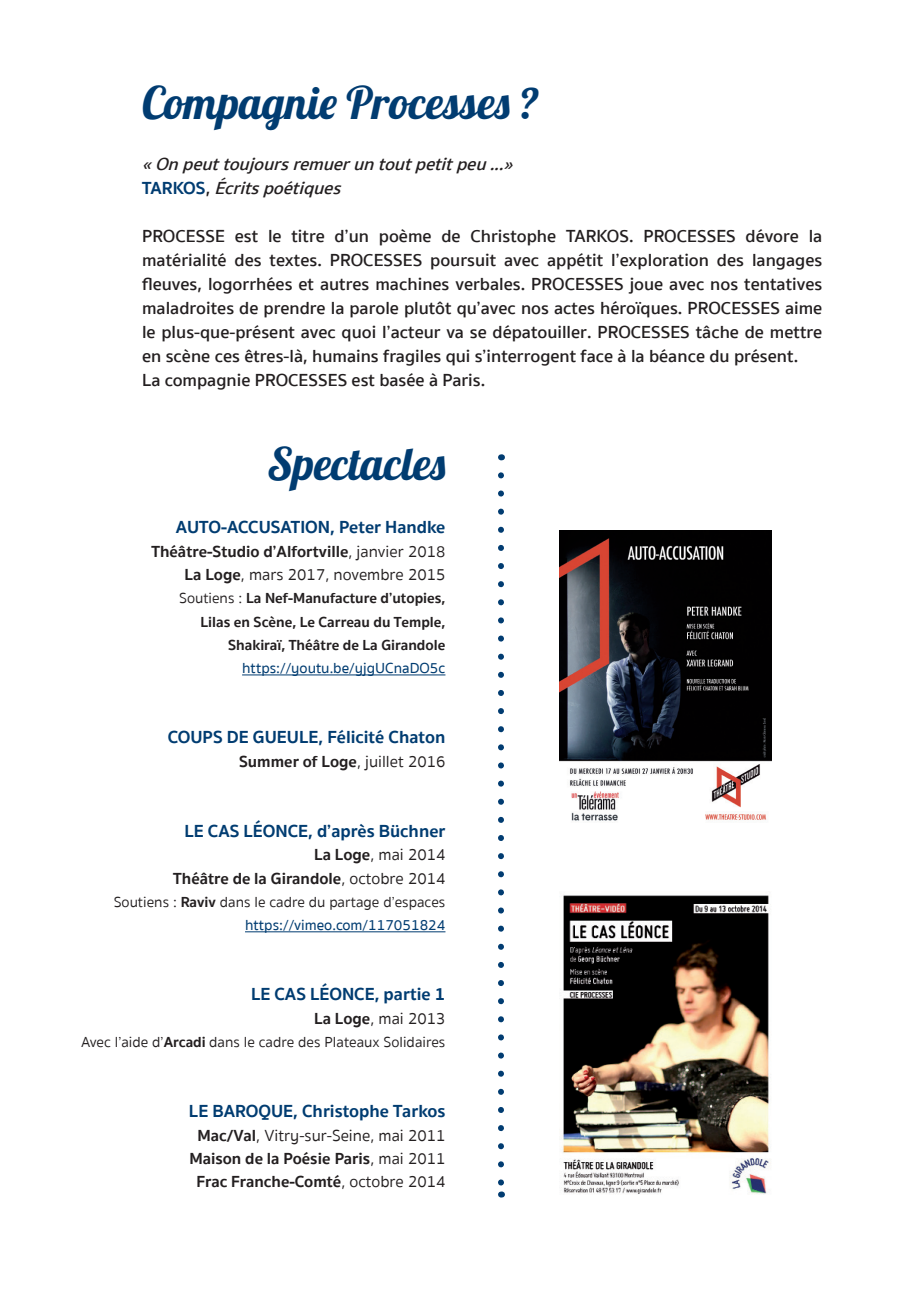
<style>
.page{position:relative;width:919px;height:1289px;background:#fff}
.page>*{position:absolute;margin:0;border:0;box-sizing:border-box;transform-origin:0 0}
.t1{font:45px "Lobster 1.4";color:#013c71}
.t2{font:600 18px/24px "Sukhumvit Set";color:#231f20;text-align:justify}
.t3{font:700 18px "Sukhumvit Set";color:#013c71}
.t4{font:italic 600 18px "Sukhumvit Set";color:#231f20}
.t5{font:700 16.5px "Sukhumvit Set";color:#231f20}
.t6{font:16.5px "Sukhumvit Set Text";color:#231f20}
.t7{font:700 15px "Sukhumvit Set";color:#231f20}
.t8{font:15px "Sukhumvit Set Text";color:#231f20}
.t9{font:500 15px "Sukhumvit Set";color:#013c71}
.s1{font-weight:700;font-style:normal;color:#013c71}
.s2{font-style:normal}
.s3{font-family:"Sukhumvit Set Text";font-weight:400}
.s4{font-family:"Sukhumvit Set";font-weight:700}
</style>
<div class="page">
<hr style="left:242px;top:674px;width:203px;height:1px;background:#013c71">
<hr style="left:245px;top:931px;width:200px;height:1px;background:#013c71">
<img style="left:559px;top:531px;width:213px;height:290px">
<img style="left:561px;top:895px;width:208px;height:300px">
<svg style="left:498px;top:475px;width:6px;height:710px"></svg>
<p class="t1" style="left:142px;top:74px;width:398px">Compagnie Processes ?</p>
<p class="t4" style="left:142px;top:151px;width:379px">«Onpeuttoujoursremueruntoutpetitpeu...»</p>
<p class="t4" style="left:142px;top:175px;width:207px"><span class="s1">TA R K O S</span> <span class="s2">,</span> Écritspoétiques</p>
<p class="t2" style="left:142px;top:225px;width:681px">PROCESSE est le titre d’un poème de Christophe TARKOS. PROCESSES dévore la matérialité des textes. PROCESSES poursuit avec appétit l’exploration des langages fleuves, logorrhées et autres machines verbales. PROCESSES joue avec nos tentatives maladroites de prendre la parole plutôt qu’avec nos actes héroïques. PROCESSES aime le plus-que-présent avec quoi l’acteur va se dépatouiller. PROCESSES tâche de mettre en scène ces êtres-là, humains fragiles qui s’interrogent face à la béance du présent.</p>
<p class="t2" style="left:142px;top:369px;width:345px">La compagnie PROCESSES est basée à Paris.</p>
<p class="t1" style="left:267px;top:435px;width:179px">Spectacles</p>
<p class="t3" style="left:176px;top:513px;width:271px">AUTO-ACCUSATION, Peter Handke</p>
<p class="t5" style="left:151px;top:538px;width:295px">Théâtre-Studio d’Alfortville<span class="s3">, janvier 2018</span></p>
<p class="t6" style="left:185px;top:563px;width:262px"><span class="s4">La Loge</span>, mars 2017, novembre 2015</p>
<p class="t7" style="left:179px;top:587px;width:268px"><span class="s3">Soutiens :</span> La Nef-Manufacture d’utopies,</p>
<p class="t7" style="left:200px;top:610px;width:246px">Lilas en Scène, Le Carreau du Temple,</p>
<p class="t7" style="left:228px;top:633px;width:219px">Shakiraï, Théâtre de La Girandole</p>
<p class="t9" style="left:242px;top:658px;width:205px">https://youtu.be/yjgUCnaDO5c</p>
<p class="t3" style="left:168px;top:723px;width:279px">COUPS DE GUEULE, Félicité Chaton</p>
<p class="t5" style="left:239px;top:748px;width:208px">Summer of Loge<span class="s3">, juillet 2016</span></p>
<p class="t3" style="left:184px;top:817px;width:262px">LE CAS LÉONCE, d’après Büchner</p>
<p class="t6" style="left:314px;top:843px;width:133px"><span class="s4">La Loge</span>, mai 2014</p>
<p class="t5" style="left:173px;top:865px;width:273px">Théâtre de la Girandole<span class="s3">, octobre 2014</span></p>
<p class="t8" style="left:114px;top:891px;width:333px">Soutiens : <span class="s4">Raviv</span> dans le cadre du partage d’espaces</p>
<p class="t9" style="left:245px;top:914px;width:202px">https://vimeo.com/117051824</p>
<p class="t3" style="left:251px;top:980px;width:196px">LE CAS LÉONCE, partie 1</p>
<p class="t6" style="left:314px;top:1006px;width:133px"><span class="s4">La Loge</span>, mai 2013</p>
<p class="t8" style="left:81px;top:1031px;width:366px">Avec l’aide d’<span class="s4">Arcadi</span> dans le cadre des Plateaux Solidaires</p>
<p class="t3" style="left:189px;top:1097px;width:258px">LE BAROQUE, Christophe Tarkos</p>
<p class="t6" style="left:197px;top:1123px;width:249px"><span class="s4">Mac/Val</span>, Vitry-sur-Seine, mai 2011</p>
<p class="t5" style="left:189px;top:1145px;width:257px">Maison de la Poésie Paris<span class="s3">, mai 2011</span></p>
<p class="t5" style="left:196px;top:1168px;width:250px">Frac Franche-Comté<span class="s3">, octobre 2014</span></p>
</div>
